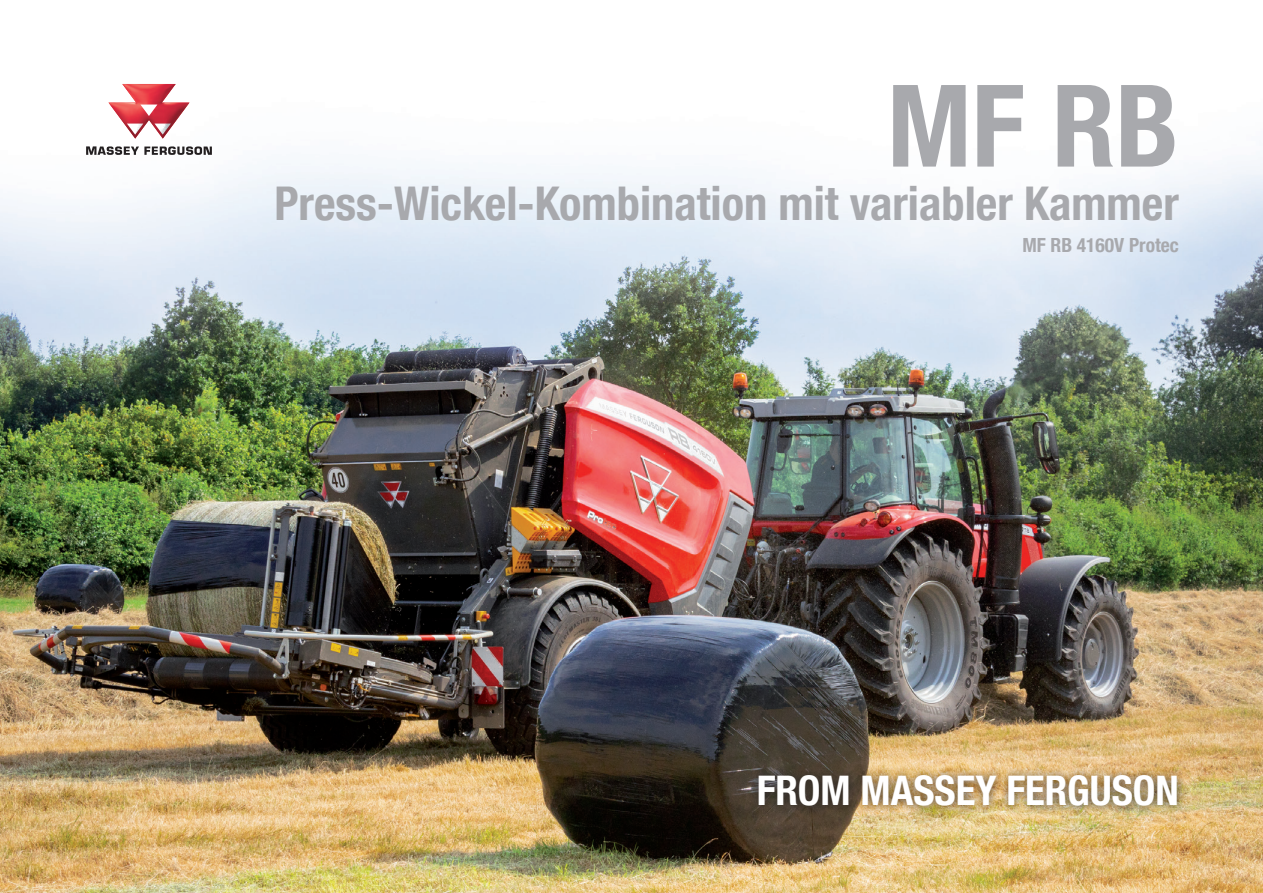
<style>
.page{position:relative;width:1263px;height:893px;background:#fff}
.page>*{position:absolute;margin:0;border:0;box-sizing:border-box;transform-origin:0 0}
.t1{font:700 condensed 114.15px "Helvetica Neue LTW1 G";color:#a8a9ad}
.t2{font:700 condensed 46.5px "Helvetica Neue LTW1 G";color:#a8a9ad}
.t3{font:700 condensed 40.8px "Helvetica Neue LTW1 G";color:#fff}
.t4{font:700 condensed 19.5px "Helvetica Neue LTW1 G";color:#a8a9ad}
</style>
<div class="page">
<img style="left:0;top:102px;width:1263px;height:791px">
<svg style="left:86px;top:146px;width:126px;height:9px"></svg>
<svg style="left:109px;top:84px;width:80px;height:55px"></svg>
<div style="left:749px;top:766px;width:438px;height:49px;background:#231f20;opacity:.75"></div>
<p class="t1" style="left:887px;top:58px;width:293px">MF RB</p>
<p class="t2" style="left:274px;top:175px;width:906px">Press-Wickel-Kombination mit variabler Kammer</p>
<p class="t4" style="left:1022px;top:233px;width:158px">MF RB 4160V Protec</p>
<p class="t3" style="left:757px;top:766px;width:424px">FROM MASSEY FERGUSON</p>
</div>
